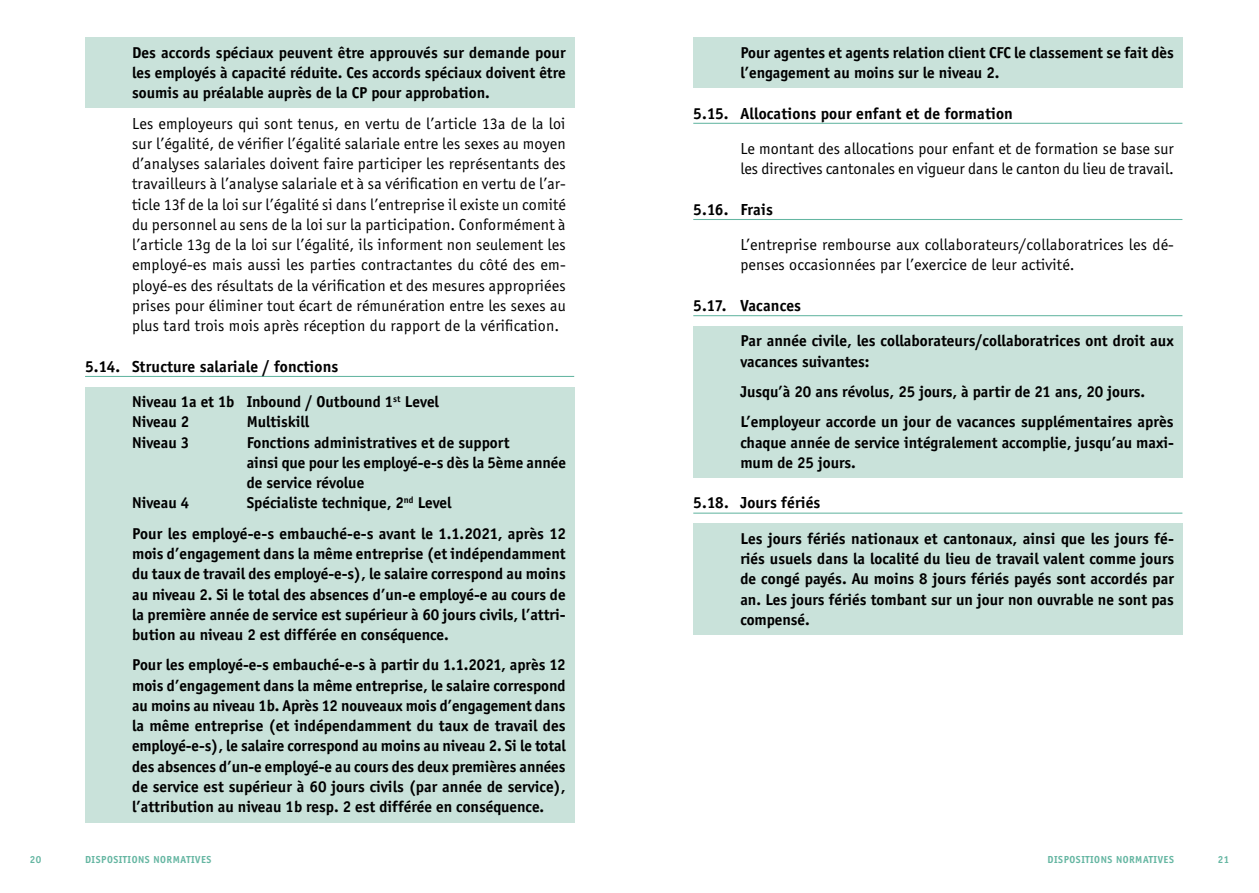
<style>
.page{position:relative;width:1259px;height:893px;background:#fff}
.page>*{position:absolute;margin:0;border:0;box-sizing:border-box;transform-origin:0 0}
.t1{font:16.5px/20.2px "Officina Sans";letter-spacing:.01em;color:#000}
.t2{font:700 16.5px "Officina Sans";letter-spacing:.01em;color:#000}
.t3{font:700 16.2px/20.2px "Officina Sans";color:#000}
.t4{font:700 10.5px "Officina Sans";letter-spacing:.05em;color:#65b6a2}
</style>
<div class="page">
<div style="left:85px;top:38px;width:489px;height:70px;background:#c9e2da"></div>
<hr style="left:85px;top:376px;width:489px;height:1px;background:#65b6a2">
<div style="left:85px;top:387px;width:489px;height:30px;background:#c9e2da"></div>
<div style="left:85px;top:415px;width:489px;height:22px;background:#c9e2da"></div>
<div style="left:85px;top:436px;width:489px;height:22px;background:#c9e2da"></div>
<div style="left:85px;top:456px;width:489px;height:22px;background:#c9e2da"></div>
<div style="left:85px;top:476px;width:489px;height:22px;background:#c9e2da"></div>
<div style="left:85px;top:496px;width:489px;height:22px;background:#c9e2da"></div>
<div style="left:85px;top:518px;width:489px;height:132px;background:#c9e2da"></div>
<div style="left:85px;top:650px;width:489px;height:172px;background:#c9e2da"></div>
<div style="left:693px;top:38px;width:489px;height:50px;background:#c9e2da"></div>
<hr style="left:693px;top:123px;width:489px;height:1px;background:#65b6a2">
<hr style="left:693px;top:219px;width:489px;height:1px;background:#65b6a2">
<hr style="left:693px;top:315px;width:489px;height:1px;background:#65b6a2">
<div style="left:693px;top:326px;width:489px;height:51px;background:#c9e2da"></div>
<div style="left:693px;top:377px;width:489px;height:30px;background:#c9e2da"></div>
<div style="left:693px;top:407px;width:489px;height:71px;background:#c9e2da"></div>
<hr style="left:693px;top:513px;width:489px;height:1px;background:#65b6a2">
<div style="left:693px;top:524px;width:489px;height:111px;background:#c9e2da"></div>
<p class="t3" style="left:132px;top:42px;width:435px;text-align:justify">Des accords spéciaux peuvent être approuvés sur demande pour les employés à capacité réduite. Ces accords spéciaux doivent être soumis au préalable auprès de la CP pour approbation.</p>
<p class="t1" style="left:132px;top:113px;width:435px;text-align:justify">Les employeurs qui sont tenus, en vertu de l’article 13a de la loi sur l’égalité, de vérifier l’égalité salariale entre les sexes au moyen d’analyses salariales doivent faire participer les représentants des travailleurs à l’analyse salariale et à sa vérification en vertu de l’ar&shy;ticle 13f de la loi sur l’égalité si dans l’entreprise il existe un comité du personnel au sens de la loi sur la participation. Conformément à l’article 13g de la loi sur l’égalité, ils informent non seulement les employé-es mais aussi les parties contractantes du côté des em&shy;ployé-es des résultats de la vérification et des mesures appropriées prises pour éliminer tout écart de rémunération entre les sexes au plus tard trois mois après réception du rapport de la vérification.</p>
<p class="t2" style="left:85px;top:356px;width:255px">5.14. Structure salariale / fonctions</p>
<p class="t3" style="left:132px;top:391px;width:308px">Niveau 1a et 1b Inbound / Outbound 1<sup>st</sup> Level<br>Niveau 2</p>
<p class="t3" style="left:247px;top:412px;width:64px">Multiskill</p>
<p class="t3" style="left:132px;top:432px;width:59px">Niveau 3</p>
<p class="t3" style="left:247px;top:432px;width:321px">Fonctions administratives et de support<br>ainsi que pour les employé-e-s dès la 5ème année de service révolue</p>
<p class="t3" style="left:132px;top:493px;width:59px">Niveau 4</p>
<p class="t3" style="left:132px;top:488px;width:435px;line-height:30.3px;text-align:center">Spécialiste technique, 2<sup>nd</sup> Level<br>Pour les employé-e-s embauché-e-s avant le 1.1.2021, après 12</p>
<p class="t3" style="left:132px;top:543px;width:435px;text-align:justify">mois d’engagement dans la même entreprise (et indépendamment du taux de travail des employé-e-s), le salaire correspond au moins au niveau 2. Si le total des absences d’un-e employé-e au cours de la première année de service est supérieur à 60 jours civils, l’attri&shy;bution au niveau 2 est différée en conséquence.</p>
<p class="t3" style="left:132px;top:655px;width:435px;text-align:justify">Pour les employé-e-s embauché-e-s à partir du 1.1.2021, après 12 mois d’engagement dans la même entreprise, le salaire correspond au moins au niveau 1b. Après 12 nouveaux mois d’engagement dans la même entreprise (et indépendamment du taux de travail des employé-e-s), le salaire correspond au moins au niveau 2. Si le total des absences d’un-e employé-e au cours des deux premières années de service est supérieur à 60 jours civils (par année de service), l’attribution au niveau 1b resp. 2 est différée en conséquence.</p>
<p class="t3" style="left:740px;top:42px;width:435px">Pour agentes et agents relation client CFC le classement se fait dès l’engagement au moins sur le niveau 2.</p>
<p class="t2" style="left:693px;top:103px;width:321px">5.15. Allocations pour enfant et de formation</p>
<p class="t1" style="left:740px;top:139px;width:435px">Le montant des allocations pour enfant et de formation se base sur les directives cantonales en vigueur dans le canton du lieu de travail.</p>
<p class="t2" style="left:693px;top:199px;width:81px">5.16. Frais</p>
<p class="t1" style="left:740px;top:235px;width:435px">L’entreprise rembourse aux collaborateurs/collaboratrices les dé&shy;penses occasionnées par l’exercice de leur activité.</p>
<p class="t2" style="left:693px;top:295px;width:109px">5.17. Vacances</p>
<p class="t3" style="left:740px;top:331px;width:435px">Par année civile, les collaborateurs/collaboratrices ont droit aux vacances suivantes:</p>
<p class="t3" style="left:740px;top:376px;width:435px;line-height:30.3px">Jusqu’à 20 ans révolus, 25 jours, à partir de 21 ans, 20 jours.<br>L’employeur accorde un jour de vacances supplémentaires après</p>
<p class="t3" style="left:740px;top:432px;width:435px">chaque année de service intégralement accomplie, jusqu’au maxi&shy;mum de 25 jours.</p>
<p class="t2" style="left:693px;top:493px;width:129px">5.18. Jours fériés</p>
<p class="t3" style="left:740px;top:528px;width:435px;text-align:justify">Les jours fériés nationaux et cantonaux, ainsi que les jours fé&shy;riés usuels dans la localité du lieu de travail valent comme jours de congé payés. Au moins 8 jours fériés payés sont accordés par an. Les jours fériés tombant sur un jour non ouvrable ne sont pas compensé.</p>
<p class="t4" style="left:85px;top:853px;width:128px">DISPOSITIONS NORMATIVES</p>
<p class="t4" style="left:1047px;top:853px;width:128px">DISPOSITIONS NORMATIVES</p>
<p class="t4" style="left:30px;top:853px;width:13px">20</p>
<p class="t4" style="left:1218px;top:853px;width:13px">21</p>
</div>
